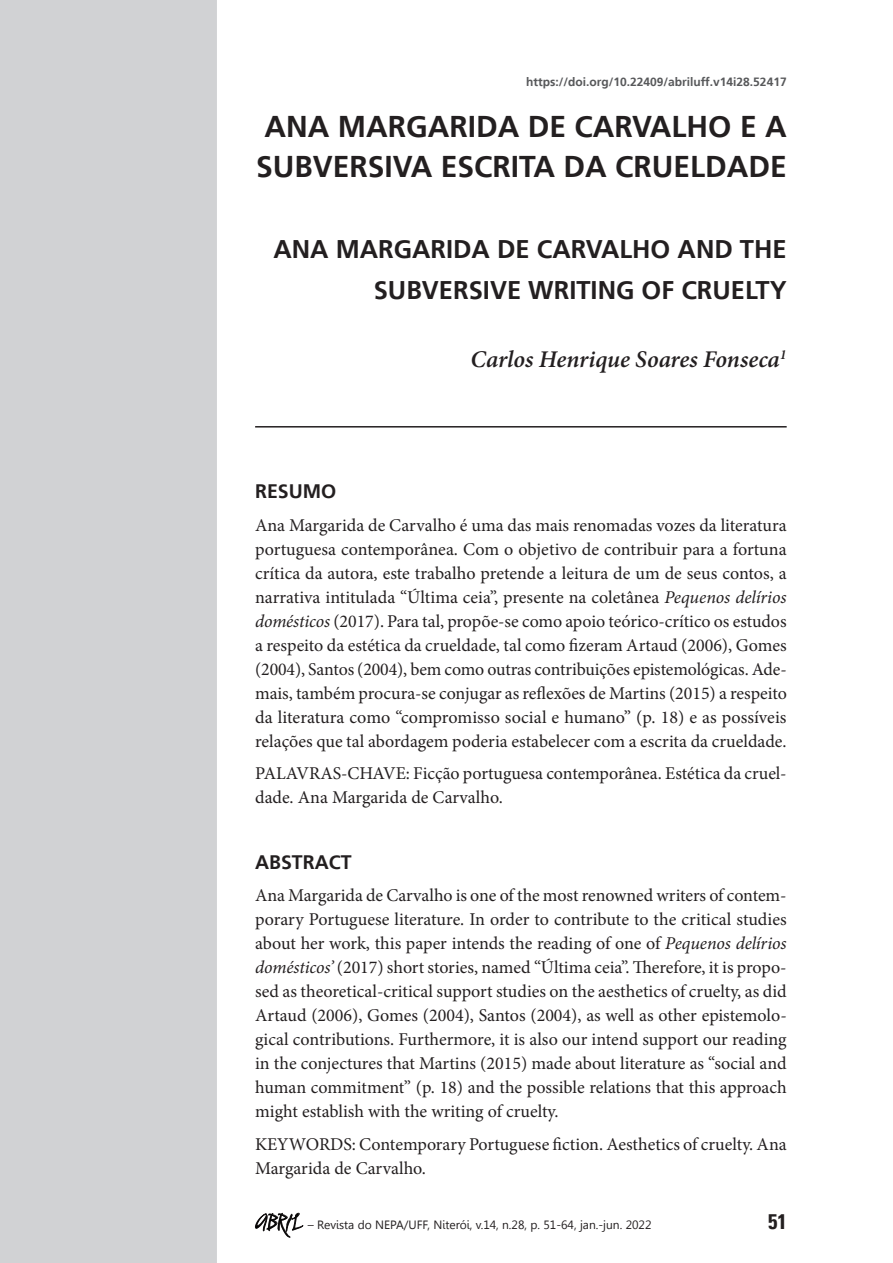
<style>
.page{position:relative;width:893px;height:1263px;background:#fff}
.page>*{position:absolute;margin:0;border:0;box-sizing:border-box;transform-origin:0 0}
.t1{font:700 30px/40.5px "Frutiger LT";color:#231f20}
.t2{font:700 25.5px/40.5px "Frutiger LT";color:#231f20;text-align:right}
.t3{font:italic 600 24px "Minion Pro";color:#231f20}
.t4{font:700 condensed 21px "Univers LT";color:#231f20}
.t5{font:700 19.5px "Frutiger LT";color:#231f20}
.t6{font:18px/24px "Minion Pro";color:#231f20;text-align:justify}
.t7{font:12px "Gisha";color:#231f20}
.t8{font:700 12px "Frutiger LT";color:#57585a}
.s1{font-style:italic}
.s2{font-family:"Dali";font-size:18px;color:#000}
</style>
<div class="page">
<div style="left:1px;top:0;width:216px;height:1263px;background:#d1d2d4"></div>
<svg style="left:255px;top:1212px;width:49px;height:26px"></svg>
<svg style="left:0;top:0;width:1px;height:1263px"></svg>
<hr style="left:255px;top:426px;width:532px;height:1px;background:#231f20">
<p class="t8" style="left:526px;top:74px;width:262px">https://doi.org/10.22409/abriluff.v14i28.52417</p>
<h1 class="t1" style="left:256px;top:106px;width:532px">ANA MARGARIDA DE CARVALHO E A<br>SUBVERSIVA ESCRITA DA CRUELDADE</h1>
<h2 class="t2" style="left:273px;top:229px;width:515px">ANA MARGARIDA DE CARVALHO AND THE<br>SUBVERSIVE WRITING OF CRUELTY</h2>
<h3 class="t3" style="left:471px;top:343px;width:318px">Carlos Henrique Soares Fonseca<sup>1</sup></h3>
<p class="t5" style="left:255px;top:480px;width:83px">RESUMO</p>
<p class="t6" style="left:255px;top:513px;width:533px">Ana Margarida de Carvalho é uma das mais renomadas vozes da literatura portuguesa contemporânea. Com o objetivo de contribuir para a fortuna crítica da autora, este trabalho pretende a leitura de um de seus contos, a narrativa intitulada “Última ceia”, presente na coletânea <span class="s1">Pequenos delírios domésticos</span> (2017). Para tal, propõe-se como apoio teórico-crítico os estudos a respeito da estética da crueldade, tal como fizeram Artaud (2006), Gomes (2004), Santos (2004), bem como outras contribuições epistemológicas. Ade&shy;mais, também procura-se conjugar as reflexões de Martins (2015) a respeito da literatura como “compromisso social e humano” (p. 18) e as possíveis relações que tal abordagem poderia estabelecer com a escrita da crueldade.</p>
<p class="t6" style="left:255px;top:762px;width:533px">PALAVRAS-CHAVE: Ficção portuguesa contemporânea. Estética da cruel&shy;dade. Ana Margarida de Carvalho.</p>
<p class="t5" style="left:255px;top:850px;width:98px">ABSTRACT</p>
<p class="t6" style="left:255px;top:883px;width:533px">Ana Margarida de Carvalho is one of the most renowned writers of contem&shy;porary Portuguese literature. In order to contribute to the critical studies about her work, this paper intends the reading of one of <span class="s1">Pequenos delírios domésticos’</span> (2017) short stories, named “Última ceia”. Therefore, it is propo&shy;sed as theoretical-critical support studies on the aesthetics of cruelty, as did Artaud (2006), Gomes (2004), Santos (2004), as well as other epistemolo&shy;gical contributions. Furthermore, it is also our intend support our reading in the conjectures that Martins (2015) made about literature as “social and human commitment” (p. 18) and the possible relations that this approach might establish with the writing of cruelty.</p>
<p class="t6" style="left:255px;top:1132px;width:533px">KEYWORDS: Contemporary Portuguese fiction. Aesthetics of cruelty. Ana<br>Margarida de Carvalho.</p>
<p class="t7" style="left:255px;top:1217px;width:398px"><span class="s2">ABRIL</span> – Revista do NEPA/UFF, Niterói, v.14, n.28, p. 51-64, jan.-jun. 2022</p>
<p class="t4" style="left:768px;top:1208px;width:20px">51</p>
</div>
